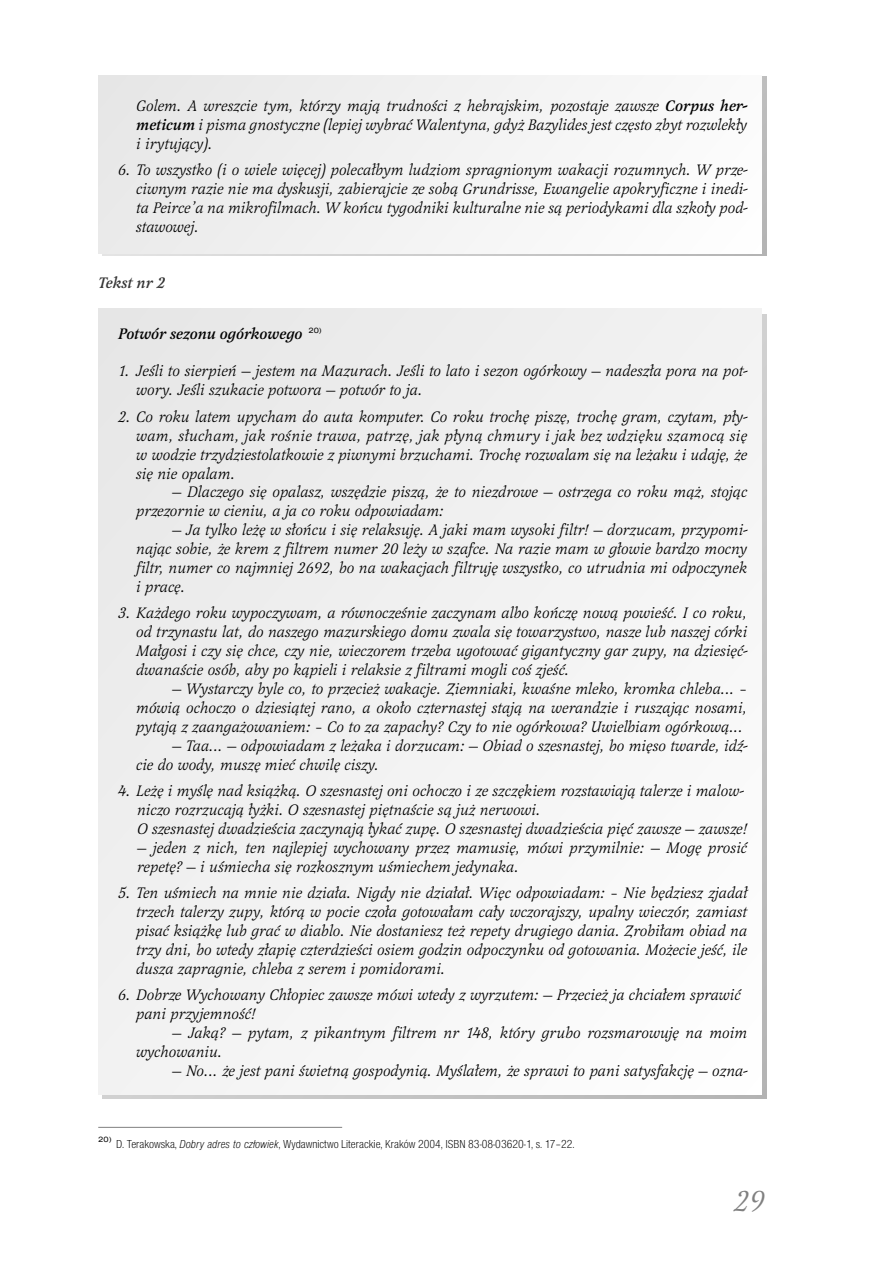
<style>
.page{position:relative;width:893px;height:1262px;background:#fff}
.page>*{position:absolute;margin:0;border:0;box-sizing:border-box;transform-origin:0 0}
.t1{font:italic 30px "Latienne Swa TCE";color:#808080}
.t2{font:italic 15.75px/18.9px "Latienne TCE";color:#000;text-align:justify}
.t3{font:italic 500 15.75px "Latienne TCE";color:#000}
.t4{font:italic 500 15.75px "Latienne TCE";color:#333}
.t5{font:12px "Nimbus San DCE Ligh Cond";color:#000}
.s1{font-weight:500}
.s2{font-family:"Nimbus San DCE Ligh Cond Ital"}
</style>
<div class="page">
<div style="left:98px;top:309px;width:664px;height:785px;background:#f2f2f2"></div>
<div style="left:98px;top:75px;width:664px;height:178px;background:#f2f2f2"></div>
<hr style="left:98px;top:1127px;width:244px;height:1px;background:#808080">
<p class="t2" style="left:136px;top:97px;width:613px">Golem. A wreszcie tym, którzy mają trudności z hebrajskim, pozostaje zawsze <span class="s1">Corpus her&shy;meticum</span> i pisma gnostyczne (lepiej wybrać Walentyna, gdyż Bazylides jest często zbyt rozwlekły i irytujący).</p>
<p class="t2" style="left:136px;top:162px;width:613px;text-indent:-18px">6. To wszystko (i o wiele więcej) polecałbym ludziom spragnionym wakacji rozumnych. W prze&shy;ciwnym razie nie ma dyskusji, zabierajcie ze sobą Grundrisse, Ewangelie apokryficzne i inedi&shy;ta Peirce’a na mikrofilmach. W końcu tygodniki kulturalne nie są periodykami dla szkoły pod&shy;stawowej.</p>
<p class="t4" style="left:98px;top:276px;width:69px">Tekst nr 2</p>
<p class="t3" style="left:118px;top:327px;width:205px">Potwór sezonu ogórkowego <sup>20)</sup></p>
<p class="t2" style="left:136px;top:363px;width:613px;text-indent:-18px">1. Jeśli to sierpień — jestem na Mazurach. Jeśli to lato i sezon ogórkowy — nadeszła pora na pot&shy;wory. Jeśli szukacie potwora — potwór to ja.</p>
<p class="t2" style="left:136px;top:408px;width:613px;text-indent:-18px">2. Co roku latem upycham do auta komputer. Co roku trochę piszę, trochę gram, czytam, pły&shy;wam, słucham, jak rośnie trawa, patrzę, jak płyną chmury i jak bez wdzięku szamocą się w wodzie trzydziestolatkowie z piwnymi brzuchami. Trochę rozwalam się na leżaku i udaję, że się nie opalam.</p>
<p class="t2" style="left:136px;top:484px;width:612px;text-indent:36px">— Dlaczego się opalasz, wszędzie piszą, że to niezdrowe — ostrzega co roku mąż, stojąc przezornie w cieniu, a ja co roku odpowiadam:</p>
<p class="t2" style="left:136px;top:521px;width:613px;text-indent:36px">— Ja tylko leżę w słońcu i się relaksuję. A jaki mam wysoki filtr! — dorzucam, przypomi&shy;nając sobie, że krem z filtrem numer 20 leży w szafce. Na razie mam w głowie bardzo mocny filtr, numer co najmniej 2692, bo na wakacjach filtruję wszystko, co utrudnia mi odpoczynek i pracę.</p>
<p class="t2" style="left:136px;top:604px;width:613px;text-indent:-18px">3. Każdego roku wypoczywam, a równocześnie zaczynam albo kończę nową powieść. I co roku, od trzynastu lat, do naszego mazurskiego domu zwala się towarzystwo, nasze lub naszej córki Małgosi i czy się chce, czy nie, wieczorem trzeba ugotować gigantyczny gar zupy, na dziesięć&shy;dwanaście osób, aby po kąpieli i relaksie z filtrami mogli coś zjeść.</p>
<p class="t2" style="left:136px;top:680px;width:612px;text-indent:36px">— Wystarczy byle co, to przecież wakacje. Ziemniaki, kwaśne mleko, kromka chleba... – mówią ochoczo o dziesiątej rano, a około czternastej stają na werandzie i ruszając nosami, pytają z zaangażowaniem: – Co to za zapachy? Czy to nie ogórkowa? Uwielbiam ogórkową...</p>
<p class="t2" style="left:136px;top:737px;width:613px;text-indent:36px">— Taa... — odpowiadam z leżaka i dorzucam: — Obiad o szesnastej, bo mięso twarde, idź&shy;cie do wody, muszę mieć chwilę ciszy.</p>
<p class="t2" style="left:137px;top:782px;width:611px;text-align:left;text-indent:-19px">4. Leżę i myślę nad książką. O szesnastej oni ochoczo i ze szczękiem rozstawiają talerze i malow&shy;niczo rozrzucają łyżki. O szesnastej piętnaście są już nerwowi.<br>O szesnastej dwadzieścia zaczynają łykać zupę. O szesnastej dwadzieścia pięć zawsze — zawsze!</p>
<p class="t2" style="left:137px;top:839px;width:611px">— jeden z nich, ten najlepiej wychowany przez mamusię, mówi przymilnie: — Mogę prosić repetę? — i uśmiecha się rozkosznym uśmiechem jedynaka.</p>
<p class="t2" style="left:136px;top:884px;width:612px;text-indent:-18px">5. Ten uśmiech na mnie nie działa. Nigdy nie działał. Więc odpowiadam: – Nie będziesz zjadał trzech talerzy zupy, którą w pocie czoła gotowałam cały wczorajszy, upalny wieczór, zamiast pisać książkę lub grać w diablo. Nie dostaniesz też repety drugiego dania. Zrobiłam obiad na trzy dni, bo wtedy złapię czterdzieści osiem godzin odpoczynku od gotowania. Możecie jeść, ile dusza zapragnie, chleba z serem i pomidorami.</p>
<p class="t2" style="left:136px;top:986px;width:606px;text-indent:-18px">6. Dobrze Wychowany Chłopiec zawsze mówi wtedy z wyrzutem: — Przecież ja chciałem sprawić pani przyjemność!</p>
<p class="t2" style="left:136px;top:1024px;width:612px;text-indent:36px">— Jaką? — pytam, z pikantnym filtrem nr 148, który grubo rozsmarowuję na moim wychowaniu.</p>
<p class="t2" style="left:172px;top:1062px;width:577px">— No... że jest pani świetną gospodynią. Myślałem, że sprawi to pani satysfakcję — ozna-</p>
<p class="t5" style="left:98px;top:1139px;width:478px"><sup>20)</sup> D. Terakowska, <span class="s2">Dobry adres to człowiek</span>, Wydawnictwo Literackie, Kraków 2004, ISBN 83-08-03620-1, s. 17–22.</p>
<h1 class="t1" style="left:733px;top:1188px;width:32px">29</h1>
</div>
